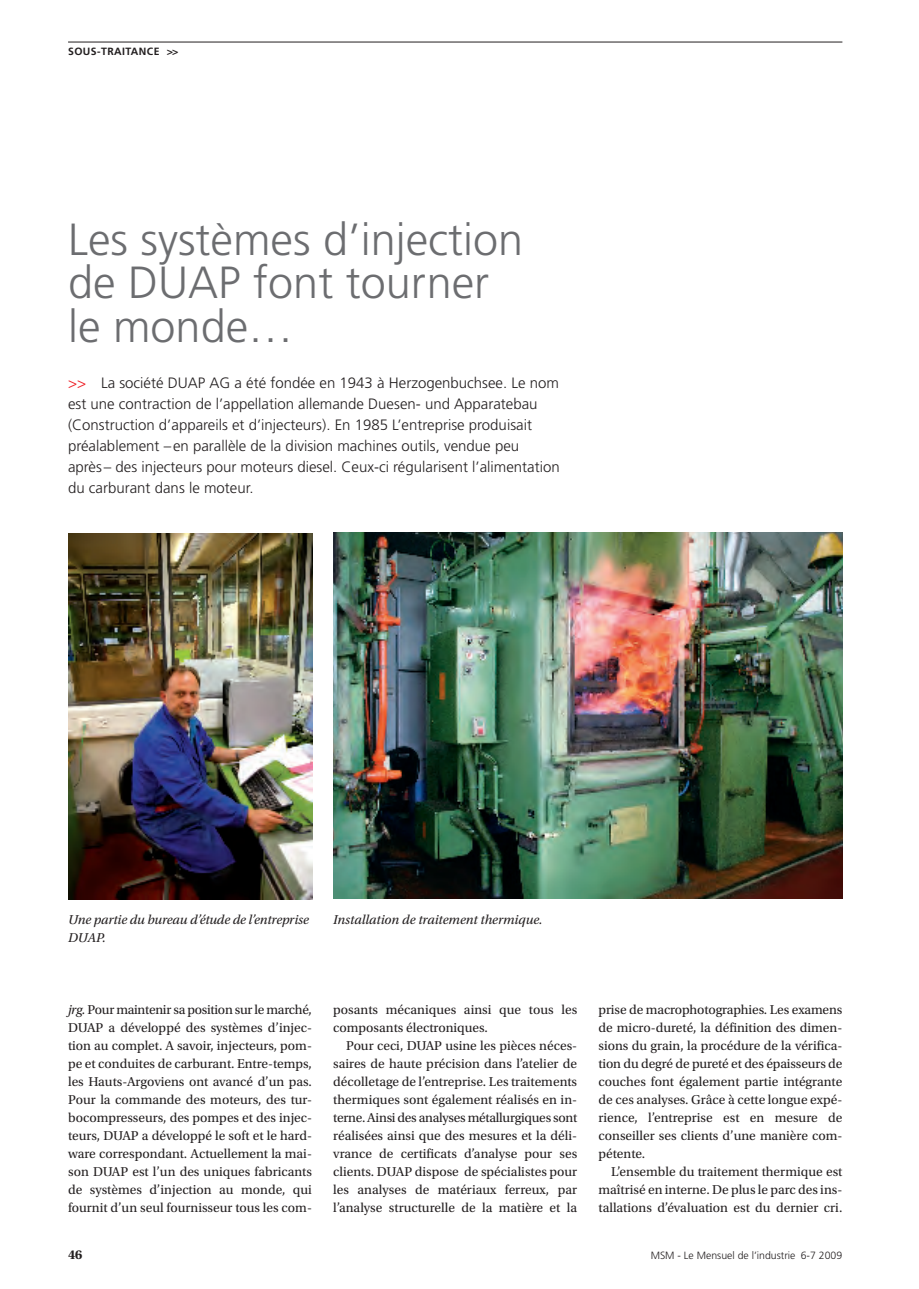
<style>
.page{position:relative;width:919px;height:1289px;background:#fff}
.page>*{position:absolute;margin:0;border:0;box-sizing:border-box;transform-origin:0 0}
.t1{font:300 45px/43.5px "Frutiger LT Std";color:#6c6d70}
.t2{font:300 15px/21px "Frutiger LT Std";color:#231f20}
.t3{font:13.5px/18px "Utopia Std";color:#231f20;text-align:justify}
.t4{font:italic 13.5px/18px "Utopia Std";letter-spacing:-.005em;color:#231f20}
.t5{font:13.5px "Utopia Std";letter-spacing:-.02em;color:#231f20}
.t6{font:700 13.5px "Utopia Std";color:#231f20}
.t7{font:300 10.5px "Frutiger LT Std";color:#231f20}
.t8{font:700 10.5px "Frutiger LT Std";letter-spacing:.04em;color:#231f20}
.s1{color:#ee1d23}
.s2{font-style:italic}
</style>
<div class="page">
<hr style="left:68px;top:42px;width:774px;height:1px;background:#231f20">
<img style="left:68px;top:533px;width:244px;height:366px">
<img style="left:333px;top:533px;width:509px;height:365px">
<p class="t8" style="left:68px;top:45px;width:112px">SOUS-TRAITANCE &gt;&gt;</p>
<p class="t1" style="left:68px;top:218px;width:456px">Les systèmes d’injection de DUAP font tourner le monde…</p>
<p class="t2" style="left:68px;top:372px;width:493px"><span class="s1">&gt;&gt;</span> La société DUAP AG a été fondée en 1943 à Herzogenbuchsee. Le nom est une contraction de l’appellation allemande Duesen- und Apparatebau (Construction d’appareils et d’injecteurs). En 1985 L’entreprise produisait préalablement –en parallèle de la division machines outils, vendue peu après– des injecteurs pour moteurs diesel. Ceux-ci régularisent l’alimentation du carburant dans le moteur.</p>
<p class="t4" style="left:68px;top:910px;width:242px">Une partie du bureau d’étude de l’entreprise<br>DUAP.</p>
<p class="t4" style="left:333px;top:910px;width:211px">Installation de traitement thermique.</p>
<p class="t3" style="left:68px;top:1000px;width:245px"><span class="s2">jrg.</span> Pour maintenir sa position sur le marché, DUAP a développé des systèmes d’injec&shy;tion au complet. A savoir, injecteurs, pom&shy;pe et conduites de carburant. Entre-temps, les Hauts-Argoviens ont avancé d’un pas.<br>Pour la commande des moteurs, des tur&shy;bocompresseurs, des pompes et des injec&shy;teurs, DUAP a développé le soft et le hard&shy;ware correspondant. Actuellement la mai&shy;son DUAP est l’un des uniques fabricants de systèmes d’injection au monde, qui fournit d’un seul fournisseur tous les com-</p>
<p class="t3" style="left:333px;top:1000px;width:245px">posants mécaniques ainsi que tous les</p>
<p class="t3" style="left:333px;top:1019px;width:156px">composants électroniques.</p>
<p class="t3" style="left:346px;top:1037px;width:233px">Pour ceci, DUAP usine les pièces néces-</p>
<p class="t3" style="left:333px;top:1055px;width:245px">saires de haute précision dans l’atelier de</p>
<p class="t3" style="left:333px;top:1073px;width:245px">décolletage de l’entreprise. Les traitements</p>
<p class="t3" style="left:333px;top:1091px;width:245px">thermiques sont également réalisés en in-</p>
<p class="t5" style="left:333px;top:1110px;width:245px">terne. Ainsi des analyses métallurgiques sont</p>
<p class="t3" style="left:333px;top:1127px;width:245px">réalisées ainsi que des mesures et la déli-</p>
<p class="t3" style="left:333px;top:1145px;width:245px">vrance de certificats d’analyse pour ses</p>
<p class="t3" style="left:333px;top:1163px;width:245px">clients. DUAP dispose de spécialistes pour</p>
<p class="t3" style="left:333px;top:1181px;width:245px">les analyses de matériaux ferreux, par</p>
<p class="t3" style="left:333px;top:1199px;width:245px">l’analyse structurelle de la matière et la</p>
<p class="t3" style="left:598px;top:1000px;width:245px">prise de macrophotographies. Les examens</p>
<p class="t3" style="left:598px;top:1018px;width:245px">de micro-dureté, la définition des dimen-</p>
<p class="t3" style="left:598px;top:1036px;width:245px">sions du grain, la procédure de la vérifica-</p>
<p class="t3" style="left:598px;top:1055px;width:245px">tion du degré de pureté et des épaisseurs de</p>
<p class="t3" style="left:598px;top:1073px;width:245px">couches font également partie intégrante</p>
<p class="t3" style="left:598px;top:1091px;width:245px">de ces analyses. Grâce à cette longue expé-</p>
<p class="t3" style="left:598px;top:1109px;width:245px">rience, l’entreprise est en mesure de</p>
<p class="t3" style="left:598px;top:1127px;width:245px">conseiller ses clients d’une manière com-</p>
<p class="t3" style="left:598px;top:1145px;width:48px">pétente.</p>
<p class="t3" style="left:611px;top:1163px;width:232px">L’ensemble du traitement thermique est</p>
<p class="t3" style="left:598px;top:1181px;width:245px">maîtrisé en interne. De plus le parc des ins-</p>
<p class="t3" style="left:598px;top:1199px;width:245px">tallations d’évaluation est du dernier cri.</p>
<p class="t6" style="left:68px;top:1246px;width:16px">46</p>
<p class="t7" style="left:650px;top:1249px;width:193px">MSM - Le Mensuel de l’industrie 6-7 2009</p>
</div>
